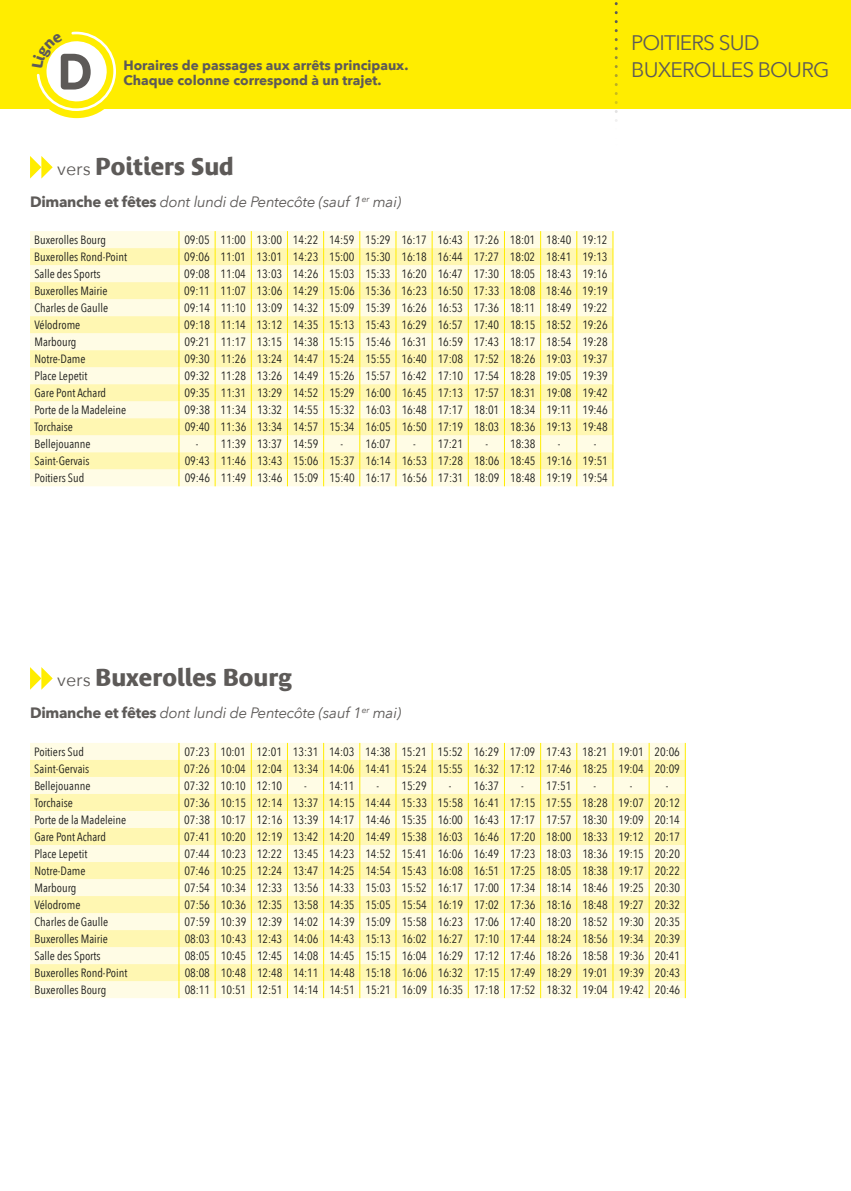
<style>
.page{position:relative;width:851px;height:1191px;background:#fff}
.page>*{position:absolute;margin:0;border:0;box-sizing:border-box;transform-origin:0 0}
.t1{font:50.25px "VAG Rounded Bold";color:#5d5a58}
.t2{font:700 24px "Bienvenue";color:#5d5a58}
.t3{font:21px "Avenir Next";letter-spacing:-.04em;color:#5d5a58}
.t4{font:italic 15px "Avenir Next";letter-spacing:-.02em;color:#5d5a58}
.t5{font:700 13.5px "Avenir Next";color:#5d5a58}
.t6{font:12px "Avenir Next Condensed";letter-spacing:-.01em;color:#1d1d1b}
.s1{font-family:"Avenir Next";font-weight:400;font-size:18px}
.s2{font-weight:700;font-style:normal}
</style>
<div class="page">
<div style="left:0;top:0;width:850px;height:108px;background:#ffed00"></div>
<div style="left:30px;top:25px;width:93px;height:93px;background:#ffed00;border-radius:50%"></div>
<svg style="left:614px;top:2px;width:3px;height:120px"></svg>
<svg style="left:30px;top:667px;width:23px;height:22px"></svg>
<svg style="left:30px;top:156px;width:23px;height:23px"></svg>
<div style="left:30px;top:231px;width:582px;height:255px;background:#fffce5"></div>
<svg style="left:30px;top:248px;width:582px;height:221px;background:#fff9c8"></svg>
<svg style="left:178px;top:231px;width:1px;height:255px"></svg>
<svg style="left:215px;top:231px;width:1px;height:255px"></svg>
<svg style="left:251px;top:231px;width:1px;height:255px"></svg>
<svg style="left:287px;top:231px;width:1px;height:255px"></svg>
<svg style="left:323px;top:231px;width:1px;height:255px"></svg>
<svg style="left:359px;top:231px;width:1px;height:255px"></svg>
<svg style="left:395px;top:231px;width:1px;height:255px"></svg>
<svg style="left:431px;top:231px;width:1px;height:255px"></svg>
<svg style="left:468px;top:231px;width:1px;height:255px"></svg>
<svg style="left:504px;top:231px;width:1px;height:255px"></svg>
<svg style="left:540px;top:231px;width:1px;height:255px"></svg>
<svg style="left:576px;top:231px;width:1px;height:255px"></svg>
<svg style="left:612px;top:231px;width:1px;height:255px"></svg>
<div style="left:30px;top:743px;width:654px;height:255px;background:#fffce5"></div>
<svg style="left:30px;top:760px;width:654px;height:221px;background:#fff9c7"></svg>
<svg style="left:178px;top:743px;width:1px;height:255px"></svg>
<svg style="left:215px;top:743px;width:1px;height:255px"></svg>
<svg style="left:251px;top:743px;width:1px;height:255px"></svg>
<svg style="left:287px;top:743px;width:1px;height:255px"></svg>
<svg style="left:323px;top:743px;width:1px;height:255px"></svg>
<svg style="left:359px;top:743px;width:1px;height:255px"></svg>
<svg style="left:395px;top:743px;width:1px;height:255px"></svg>
<svg style="left:431px;top:743px;width:1px;height:255px"></svg>
<svg style="left:468px;top:743px;width:1px;height:255px"></svg>
<svg style="left:504px;top:743px;width:1px;height:255px"></svg>
<svg style="left:540px;top:743px;width:1px;height:255px"></svg>
<svg style="left:576px;top:743px;width:1px;height:255px"></svg>
<svg style="left:612px;top:743px;width:1px;height:255px"></svg>
<svg style="left:648px;top:743px;width:1px;height:255px"></svg>
<svg style="left:684px;top:743px;width:1px;height:255px"></svg>
<svg style="left:32px;top:31px;width:85px;height:81px"></svg>
<h1 class="t1" style="left:58px;top:42px;width:35px">D</h1>
<h3 class="t3" style="left:631px;top:25px;width:130px">POITIERS SUD</h3>
<p class="t5" style="left:123px;top:54px;width:286px">Horaires de passages aux arrêts principaux.</p>
<h3 class="t3" style="left:631px;top:52px;width:200px">BUXEROLLES BOURG</h3>
<p class="t5" style="left:123px;top:69px;width:259px">Chaque colonne correspond à un trajet.</p>
<h2 class="t2" style="left:57px;top:152px;width:178px"><span class="s1">vers</span> Poitiers Sud</h2>
<p class="t4" style="left:30px;top:189px;width:372px"><span class="s2">Dimanche et fêtes</span> dont lundi de Pentecôte (sauf 1<sup>er</sup> mai)</p>
<p class="t6" style="left:34px;top:230px;width:73px">Buxerolles Bourg</p>
<p class="t6" style="left:184px;top:230px;width:424px">09:05 11:00 13:00 14:22 14:59 15:29 16:17 16:43 17:26 18:01 18:40 19:12</p>
<p class="t6" style="left:34px;top:247px;width:94px">Buxerolles Rond-Point</p>
<p class="t6" style="left:184px;top:247px;width:425px">09:06 11:01 13:01 14:23 15:00 15:30 16:18 16:44 17:27 18:02 18:41 19:13</p>
<p class="t6" style="left:34px;top:264px;width:68px">Salle des Sports</p>
<p class="t6" style="left:184px;top:264px;width:425px">09:08 11:04 13:03 14:26 15:03 15:33 16:20 16:47 17:30 18:05 18:43 19:16</p>
<p class="t6" style="left:34px;top:281px;width:75px">Buxerolles Mairie</p>
<p class="t6" style="left:184px;top:281px;width:425px">09:11 11:07 13:06 14:29 15:06 15:36 16:23 16:50 17:33 18:08 18:46 19:19</p>
<p class="t6" style="left:34px;top:298px;width:75px">Charles de Gaulle</p>
<p class="t6" style="left:184px;top:298px;width:425px">09:14 11:10 13:09 14:32 15:09 15:39 16:26 16:53 17:36 18:11 18:49 19:22</p>
<p class="t6" style="left:34px;top:315px;width:47px">Vélodrome</p>
<p class="t6" style="left:184px;top:315px;width:425px">09:18 11:14 13:12 14:35 15:13 15:43 16:29 16:57 17:40 18:15 18:52 19:26</p>
<p class="t6" style="left:34px;top:332px;width:44px">Marbourg</p>
<p class="t6" style="left:184px;top:332px;width:424px">09:21 11:17 13:15 14:38 15:15 15:46 16:31 16:59 17:43 18:17 18:54 19:28</p>
<p class="t6" style="left:34px;top:349px;width:52px">Notre-Dame</p>
<p class="t6" style="left:184px;top:349px;width:424px">09:30 11:26 13:24 14:47 15:24 15:55 16:40 17:08 17:52 18:26 19:03 19:37</p>
<p class="t6" style="left:34px;top:366px;width:54px">Place Lepetit</p>
<p class="t6" style="left:185px;top:366px;width:424px">09:32 11:28 13:26 14:49 15:26 15:57 16:42 17:10 17:54 18:28 19:05 19:39</p>
<p class="t6" style="left:34px;top:383px;width:73px">Gare Pont Achard</p>
<p class="t6" style="left:185px;top:383px;width:424px">09:35 11:31 13:29 14:52 15:29 16:00 16:45 17:13 17:57 18:31 19:08 19:42</p>
<p class="t6" style="left:35px;top:400px;width:93px">Porte de la Madeleine</p>
<p class="t6" style="left:184px;top:400px;width:425px">09:38 11:34 13:32 14:55 15:32 16:03 16:48 17:17 18:01 18:34 19:11 19:46</p>
<p class="t6" style="left:35px;top:417px;width:40px">Torchaise</p>
<p class="t6" style="left:185px;top:417px;width:424px">09:40 11:36 13:34 14:57 15:34 16:05 16:50 17:19 18:03 18:36 19:13 19:48</p>
<p class="t6" style="left:35px;top:434px;width:58px">Bellejouanne</p>
<p class="t6" style="left:196px;top:434px;width:124px">- 11:39 13:37 14:59</p>
<p class="t6" style="left:340px;top:434px;width:52px">- 16:07</p>
<p class="t6" style="left:413px;top:434px;width:52px">- 17:21</p>
<p class="t6" style="left:485px;top:434px;width:52px">- 18:38</p>
<p class="t6" style="left:557px;top:434px;width:4px">-</p>
<p class="t6" style="left:593px;top:434px;width:4px">-</p>
<p class="t6" style="left:35px;top:451px;width:56px">Saint-Gervais</p>
<p class="t6" style="left:185px;top:451px;width:424px">09:43 11:46 13:43 15:06 15:37 16:14 16:53 17:28 18:06 18:45 19:16 19:51</p>
<p class="t6" style="left:35px;top:468px;width:51px">Poitiers Sud</p>
<p class="t6" style="left:185px;top:468px;width:424px">09:46 11:49 13:46 15:09 15:40 16:17 16:56 17:31 18:09 18:48 19:19 19:54</p>
<h2 class="t2" style="left:57px;top:663px;width:236px"><span class="s1">vers</span> Buxerolles Bourg</h2>
<p class="t4" style="left:30px;top:700px;width:372px"><span class="s2">Dimanche et fêtes</span> dont lundi de Pentecôte (sauf 1<sup>er</sup> mai)</p>
<p class="t6" style="left:34px;top:741px;width:51px">Poitiers Sud</p>
<p class="t6" style="left:184px;top:741px;width:497px">07:23 10:01 12:01 13:31 14:03 14:38 15:21 15:52 16:29 17:09 17:43 18:21 19:01 20:06</p>
<p class="t6" style="left:34px;top:758px;width:56px">Saint-Gervais</p>
<p class="t6" style="left:184px;top:758px;width:497px">07:26 10:04 12:04 13:34 14:06 14:41 15:24 15:55 16:32 17:12 17:46 18:25 19:04 20:09</p>
<p class="t6" style="left:34px;top:775px;width:58px">Bellejouanne</p>
<p class="t6" style="left:184px;top:775px;width:99px">07:32 10:10 12:10</p>
<p class="t6" style="left:304px;top:775px;width:52px">- 14:11</p>
<p class="t6" style="left:376px;top:775px;width:52px">- 15:29</p>
<p class="t6" style="left:449px;top:775px;width:52px">- 16:37</p>
<p class="t6" style="left:521px;top:775px;width:52px">- 17:51</p>
<p class="t6" style="left:593px;top:775px;width:4px">-</p>
<p class="t6" style="left:629px;top:775px;width:4px">-</p>
<p class="t6" style="left:665px;top:775px;width:4px">-</p>
<p class="t6" style="left:34px;top:792px;width:40px">Torchaise</p>
<p class="t6" style="left:184px;top:792px;width:497px">07:36 10:15 12:14 13:37 14:15 14:44 15:33 15:58 16:41 17:15 17:55 18:28 19:07 20:12</p>
<p class="t6" style="left:34px;top:809px;width:93px">Porte de la Madeleine</p>
<p class="t6" style="left:184px;top:809px;width:497px">07:38 10:17 12:16 13:39 14:17 14:46 15:35 16:00 16:43 17:17 17:57 18:30 19:09 20:14</p>
<p class="t6" style="left:34px;top:826px;width:73px">Gare Pont Achard</p>
<p class="t6" style="left:184px;top:826px;width:497px">07:41 10:20 12:19 13:42 14:20 14:49 15:38 16:03 16:46 17:20 18:00 18:33 19:12 20:17</p>
<p class="t6" style="left:34px;top:843px;width:54px">Place Lepetit</p>
<p class="t6" style="left:184px;top:843px;width:497px">07:44 10:23 12:22 13:45 14:23 14:52 15:41 16:06 16:49 17:23 18:03 18:36 19:15 20:20</p>
<p class="t6" style="left:34px;top:860px;width:52px">Notre-Dame</p>
<p class="t6" style="left:184px;top:860px;width:497px">07:46 10:25 12:24 13:47 14:25 14:54 15:43 16:08 16:51 17:25 18:05 18:38 19:17 20:22</p>
<p class="t6" style="left:34px;top:877px;width:44px">Marbourg</p>
<p class="t6" style="left:185px;top:877px;width:497px">07:54 10:34 12:33 13:56 14:33 15:03 15:52 16:17 17:00 17:34 18:14 18:46 19:25 20:30</p>
<p class="t6" style="left:34px;top:894px;width:47px">Vélodrome</p>
<p class="t6" style="left:185px;top:894px;width:497px">07:56 10:36 12:35 13:58 14:35 15:05 15:54 16:19 17:02 17:36 18:16 18:48 19:27 20:32</p>
<p class="t6" style="left:35px;top:911px;width:75px">Charles de Gaulle</p>
<p class="t6" style="left:184px;top:911px;width:497px">07:59 10:39 12:39 14:02 14:39 15:09 15:58 16:23 17:06 17:40 18:20 18:52 19:30 20:35</p>
<p class="t6" style="left:35px;top:928px;width:75px">Buxerolles Mairie</p>
<p class="t6" style="left:185px;top:928px;width:497px">08:03 10:43 12:43 14:06 14:43 15:13 16:02 16:27 17:10 17:44 18:24 18:56 19:34 20:39</p>
<p class="t6" style="left:35px;top:945px;width:68px">Salle des Sports</p>
<p class="t6" style="left:185px;top:945px;width:497px">08:05 10:45 12:45 14:08 14:45 15:15 16:04 16:29 17:12 17:46 18:26 18:58 19:36 20:41</p>
<p class="t6" style="left:35px;top:962px;width:94px">Buxerolles Rond-Point</p>
<p class="t6" style="left:185px;top:962px;width:497px">08:08 10:48 12:48 14:11 14:48 15:18 16:06 16:32 17:15 17:49 18:29 19:01 19:39 20:43</p>
<p class="t6" style="left:35px;top:979px;width:73px">Buxerolles Bourg</p>
<p class="t6" style="left:185px;top:979px;width:497px">08:11 10:51 12:51 14:14 14:51 15:21 16:09 16:35 17:18 17:52 18:32 19:04 19:42 20:46</p>
</div>
